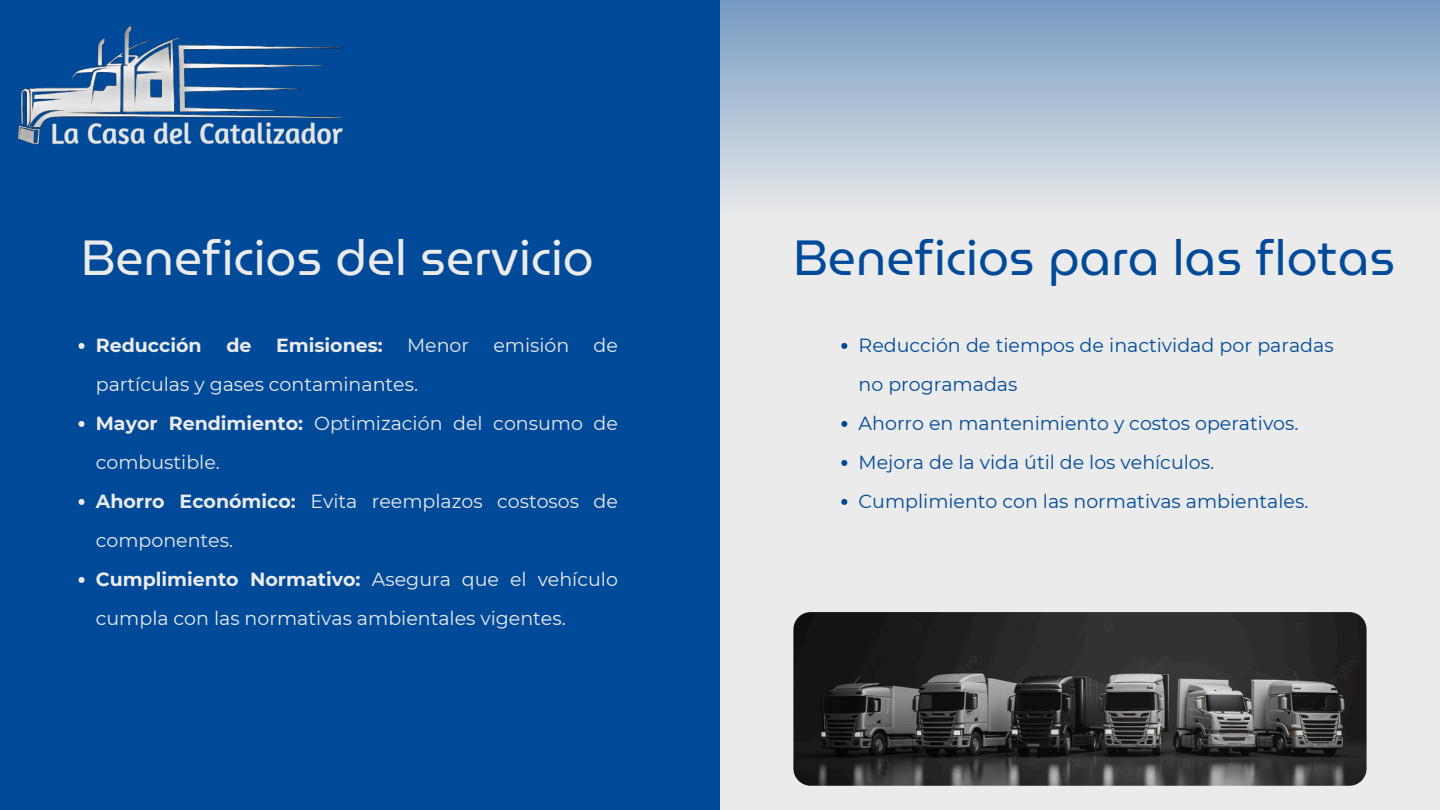
<style>
.page{position:relative;width:1440px;height:810px;background:#004a99}
.page>*{position:absolute;margin:0;border:0;box-sizing:border-box;transform-origin:0 0}
.t1{font:49.4px "Museo Moderno";color:#004a99}
.t2{font:49.4px "Museo Moderno";color:#ebebeb}
.t3{font:19px/39px "Montserrat";color:#ebebeb}
.t4{font:19px/39px "Montserrat";color:#004a99}
.t5{font:700 19px "Montserrat";color:#ebebeb}
.s1{font-weight:700}
</style>
<div class="page">
<div style="left:720px;top:0;width:720px;height:810px;background:#ebebeb"></div>
<img style="left:17px;top:25px;width:328px;height:120px">
<img style="left:793px;top:612px;width:574px;height:174px;border-radius:17px">
<svg style="left:79px;top:343px;width:6px;height:6px"></svg>
<svg style="left:79px;top:421px;width:6px;height:6px"></svg>
<svg style="left:79px;top:499px;width:6px;height:6px"></svg>
<svg style="left:79px;top:577px;width:6px;height:6px"></svg>
<svg style="left:841px;top:343px;width:6px;height:6px"></svg>
<svg style="left:841px;top:421px;width:6px;height:6px"></svg>
<svg style="left:841px;top:460px;width:6px;height:6px"></svg>
<svg style="left:841px;top:499px;width:6px;height:6px"></svg>
<div style="left:721px;top:0;width:719px;height:219px;background:linear-gradient(to bottom,#759ac2,#eaeaea)"></div>
<p class="t2" style="left:81px;top:219px;width:514px">Beneficios del servicio</p>
<h1 class="t1" style="left:793px;top:219px;width:604px">Beneficios para las flotas</h1>
<h1 class="t5" style="left:96px;top:334px;width:107px">Reducción</h1>
<h1 class="t5" style="left:226px;top:334px;width:27px">de</h1>
<h1 class="t5" style="left:276px;top:334px;width:108px">Emisiones:</h1>
<h1 class="t3" style="left:407px;top:326px;width:64px">Menor</h1>
<h1 class="t3" style="left:493px;top:326px;width:77px">emisión</h1>
<h1 class="t3" style="left:594px;top:326px;width:26px">de</h1>
<h1 class="t3" style="left:96px;top:365px;width:324px">partículas y gases contaminantes.</h1>
<p class="t3" style="left:96px;top:404px;width:524px"><span class="s1">Mayor Rendimiento:</span> Optimización del consumo de combustible.</p>
<p class="t3" style="left:96px;top:482px;width:524px"><span class="s1">Ahorro Económico:</span> Evita reemplazos costosos de componentes.</p>
<p class="t3" style="left:96px;top:560px;width:524px"><span class="s1">Cumplimiento Normativo:</span> Asegura que el vehículo cumpla con las normativas ambientales vigentes.</p>
<p class="t4" style="left:859px;top:326px;width:477px">Reducción de tiempos de inactividad por paradas no programadas</p>
<p class="t4" style="left:859px;top:404px;width:441px">Ahorro en mantenimiento y costos operativos.</p>
<p class="t4" style="left:859px;top:443px;width:357px">Mejora de la vida útil de los vehículos.</p>
<p class="t4" style="left:859px;top:482px;width:451px">Cumplimiento con las normativas ambientales.</p>
</div>
